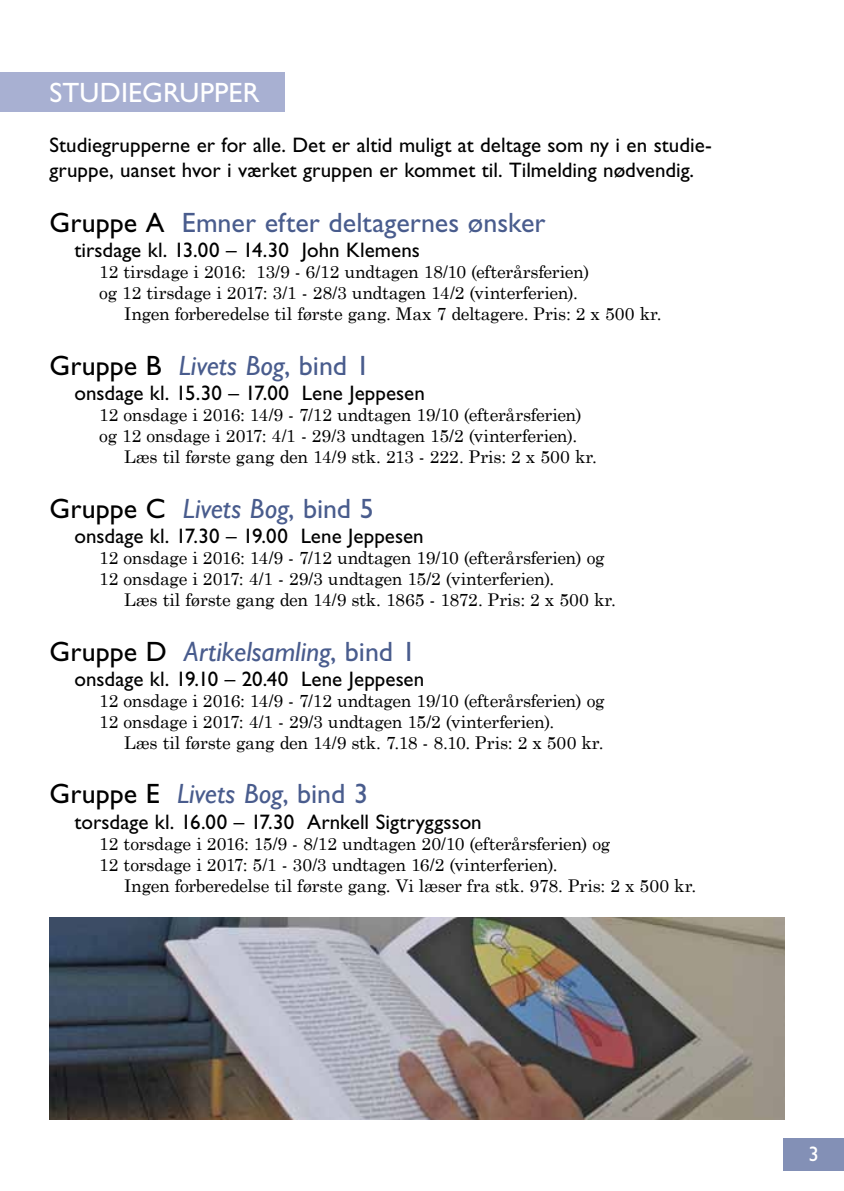
<style>
.page{position:relative;width:844px;height:1191px;background:#fff}
.page>*{position:absolute;margin:0;border:0;box-sizing:border-box;transform-origin:0 0}
.t1{font:italic 28px "Gill Sans";letter-spacing:.005em;color:#495c8d}
.t2{font:28px "Gill Sans";color:#495c8d}
.t3{font:28px "Gill Sans";letter-spacing:.005em;color:#fff}
.t4{font:21px/25.2px "Gill Sans";letter-spacing:.005em;color:#000}
.t5{font:21px "Gill Sans";color:#fff}
.t6{font:17.5px/21px "Century Schoolbook";letter-spacing:-.015em;color:#000}
.s1{color:#000}
.s2{font-style:normal;color:#000}
.s3{font-style:normal}
</style>
<div class="page">
<div style="left:782px;top:1138px;width:61px;height:33px;background:#8390b6"></div>
<div style="left:0;top:72px;width:284px;height:40px;background:#a8b0d2"></div>
<img style="left:50px;top:917px;width:734px;height:202px">
<h1 class="t3" style="left:50px;top:77px;width:66px">Studieg</h1>
<h1 class="t3" style="left:163px;top:77px;width:98px">rupper</h1>
<p class="t4" style="left:50px;top:133px;width:663px">Studiegrupperne er for alle. Det er altid muligt at deltage som ny i en studie&shy;gruppe, uanset hvor i værket gruppen er kommet til. Tilmelding nødvendig.</p>
<h1 class="t2" style="left:50px;top:206px;width:497px"><span class="s1">Gruppe A</span> Emner efter deltagernes ønsker</h1>
<p class="t4" style="left:74px;top:238px;width:347px">tirsdage kl. 13.00 – 14.30 John Klemens</p>
<p class="t6" style="left:99px;top:260px;width:491px">12 tirsdage i 2016: 13/9 - 6/12 undtagen 18/10 (efterårsferien)</p>
<p class="t6" style="left:99px;top:281px;width:482px">og 12 tirsdage i 2017: 3/1 - 28/3 undtagen 14/2 (vinterferien).  </p>
<p class="t6" style="left:124px;top:302px;width:539px">Ingen forberedelse til første gang. Max 7 deltagere. Pris: 2 x 500 kr.</p>
<h1 class="t1" style="left:50px;top:349px;width:321px"><span class="s2">Gruppe B</span> Livets Bog<span class="s3">, bind 1</span></h1>
<p class="t4" style="left:74px;top:380px;width:352px">onsdage kl. 15.30 – 17.00 Lene Jeppesen</p>
<p class="t6" style="left:99px;top:403px;width:484px">12 onsdage i 2016: 14/9 - 7/12 undtagen 19/10 (efterårsferien)</p>
<p class="t6" style="left:99px;top:424px;width:479px">og 12 onsdage i 2017: 4/1 - 29/3 undtagen 15/2 (vinterferien).</p>
<p class="t6" style="left:124px;top:445px;width:474px">Læs til første gang den 14/9 stk. 213 - 222. Pris: 2 x 500 kr.</p>
<h1 class="t1" style="left:50px;top:492px;width:325px"><span class="s2">Gruppe C</span> Livets Bog<span class="s3">, bind 5</span></h1>
<p class="t4" style="left:74px;top:523px;width:350px">onsdage kl. 17.30 – 19.00 Lene Jeppesen</p>
<p class="t6" style="left:99px;top:545px;width:506px">12 onsdage i 2016: 14/9 - 7/12 undtagen 19/10 (efterårsferien) og<br>12 onsdage i 2017: 4/1 - 29/3 undtagen 15/2 (vinterferien).</p>
<p class="t6" style="left:124px;top:587px;width:493px">Læs til første gang den 14/9 stk. 1865 - 1872. Pris: 2 x 500 kr.</p>
<h1 class="t1" style="left:50px;top:635px;width:367px"><span class="s2">Gruppe D</span> Artikelsamling<span class="s3">, bind 1</span></h1>
<p class="t4" style="left:74px;top:666px;width:351px">onsdage kl. 19.10 – 20.40 Lene Jeppesen</p>
<p class="t6" style="left:99px;top:688px;width:506px">12 onsdage i 2016: 14/9 - 7/12 undtagen 19/10 (efterårsferien) og<br>12 onsdage i 2017: 4/1 - 29/3 undtagen 15/2 (vinterferien).</p>
<p class="t6" style="left:124px;top:730px;width:481px">Læs til første gang den 14/9 stk. 7.18 - 8.10. Pris: 2 x 500 kr.</p>
<h1 class="t1" style="left:50px;top:778px;width:320px"><span class="s2">Gruppe E</span> Livets Bog<span class="s3">, bind 3</span></h1>
<p class="t4" style="left:74px;top:809px;width:409px">torsdage kl. 16.00 – 17.30 Arnkell Sigtryggsson</p>
<p class="t6" style="left:99px;top:831px;width:512px">12 torsdage i 2016: 15/9 - 8/12 undtagen 20/10 (efterårsferien) og<br>12 torsdage i 2017: 5/1 - 30/3 undtagen 16/2 (vinterferien).  </p>
<p class="t6" style="left:124px;top:873px;width:573px">Ingen forberedelse til første gang. Vi læser fra stk. 978. Pris: 2 x 500 kr.</p>
<p class="t5" style="left:808px;top:1141px;width:12px">3</p>
</div>
